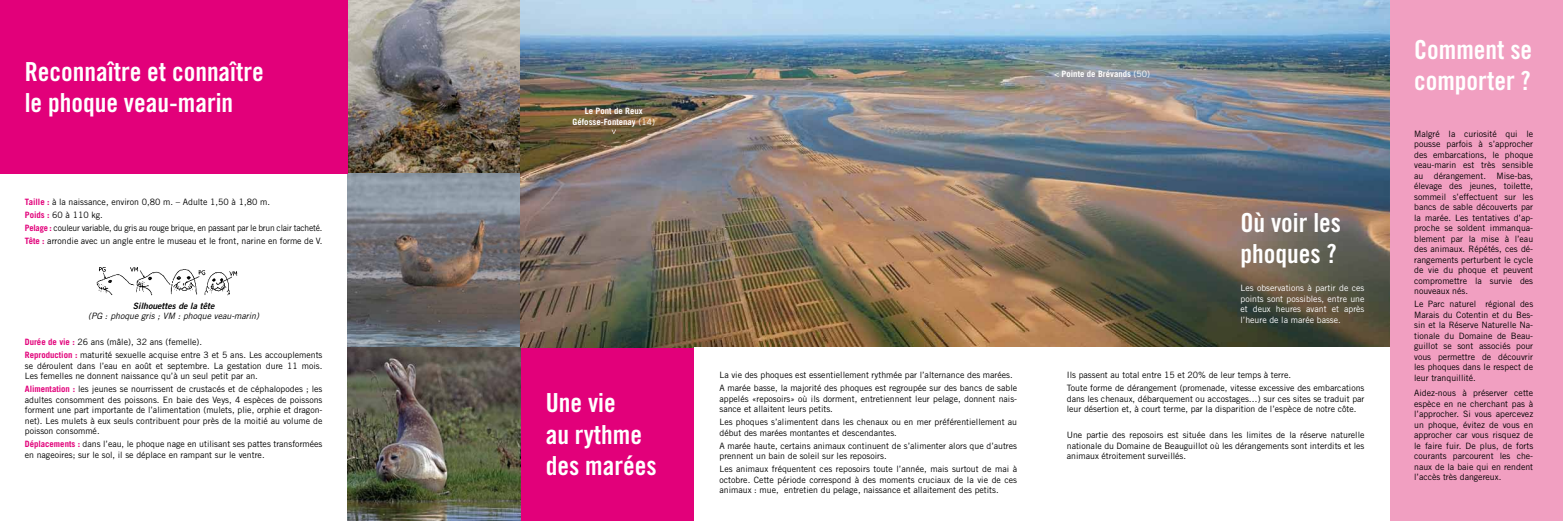
<style>
.page{position:relative;width:1563px;height:521px;background:#fff}
.page>*{position:absolute;margin:0;border:0;box-sizing:border-box;transform-origin:0 0}
.t1{font:26.25px/31.5px "Trade Gothic LT Std Bd Cn 20";color:#fff}
.t2{font:8.75px/10.5px "Trade Gothic LT Std";color:#000}
.t3{font:8.75px/10.5px "Trade Gothic LT Std";color:#fff;text-align:justify}
.t4{font:700 8.75px/10.5px "Trade Gothic LT Std";color:#fff;text-align:center}
.t5{font:italic 8.75px "Trade Gothic LT Std";color:#000}
.t6{font:8.75px "Trade Gothic LT Std Bd 2 Obl";color:#000}
.s1{font-weight:700;color:#e2007a}
.s2{font-weight:400}
</style>
<div class="page">
<img style="left:347px;top:0;width:174px;height:521px">
<div style="left:0;top:0;width:347px;height:174px;background:#e2007a"></div>
<div style="left:521px;top:347px;width:173px;height:174px;background:#e2007a"></div>
<div style="left:1389px;top:0;width:174px;height:521px;background:#f19fc1"></div>
<img style="left:521px;top:0;width:868px;height:348px">
<div style="left:694px;top:347px;width:348px;height:174px;background:#fff"></div>
<div style="left:1042px;top:347px;width:347px;height:174px;background:#fff"></div>
<img style="left:96px;top:267px;width:142px;height:29px">
<svg style="left:611px;top:129px;width:5px;height:5px"></svg>
<svg style="left:1054px;top:73px;width:5px;height:4px"></svg>
<h1 class="t1" style="left:25px;top:55px;width:240px">Reconnaître et connaître le phoque veau-marin</h1>
<p class="t2" style="left:25px;top:195px;width:299px;line-height:13px"><span class="s1">Taille :</span> à la naissance, environ 0,80 m. – Adulte 1,50 à 1,80 m.<br><span class="s1">Poids :</span> 60 à 110 kg.<br><span class="s1">Pelage :</span> couleur variable, du gris au rouge brique, en passant par le brun clair tacheté.<br><span class="s1">Tête :</span> arrondie avec un angle entre le museau et le front, narine en forme de V.</p>
<p class="t6" style="left:133px;top:300px;width:83px">Silhouettes de la tête</p>
<p class="t5" style="left:88px;top:311px;width:172px">(PG : phoque gris ; VM : phoque veau-marin)</p>
<p class="t2" style="left:25px;top:335px;width:299px;line-height:13px"><span class="s1">Durée de vie :</span> 26 ans (mâle), 32 ans (femelle).<br><span class="s1">Reproduction :</span> maturité sexuelle acquise entre 3 et 5 ans. Les accouplements</p>
<p class="t2" style="left:25px;top:360px;width:299px">se déroulent dans l’eau en août et septembre. La gestation dure 11 mois.<br>Les femelles ne donnent naissance qu’à un seul petit par an.</p>
<p class="t2" style="left:25px;top:384px;width:299px;text-align:justify"><span class="s1">Alimentation :</span> les jeunes se nourrissent de crustacés et de céphalopodes ; les adultes consomment des poissons. En baie des Veys, 4 espèces de poissons forment une part importante de l’alimentation (mulets, plie, orphie et dragon&shy;net). Les mulets à eux seuls contribuent pour près de la moitié au volume de poisson consommé.</p>
<p class="t2" style="left:25px;top:439px;width:299px"><span class="s1">Déplacements :</span> dans l’eau, le phoque nage en utilisant ses pattes transformées en nageoires; sur le sol, il se déplace en rampant sur le ventre.</p>
<p class="t4" style="left:572px;top:105px;width:84px">Le Pont de Reux<br>Géfosse-Fontenay <span class="s2">(14)</span></p>
<h1 class="t1" style="left:546px;top:387px;width:112px">Une vie<br>au rythme des marées</h1>
<p class="t4" style="left:1061px;top:69px;width:90px">Pointe de Brévands <span class="s2">(50)</span></p>
<p class="t2" style="left:719px;top:369px;width:299px;line-height:13px">La vie des phoques est essentiellement rythmée par l’alternance des marées.<br>A marée basse, la majorité des phoques est regroupée sur des bancs de sable</p>
<p class="t2" style="left:719px;top:393px;width:299px">appelés «reposoirs» où ils dorment, entretiennent leur pelage, donnent nais&shy;sance et allaitent leurs petits.</p>
<p class="t2" style="left:719px;top:417px;width:299px">Les phoques s’alimentent dans les chenaux ou en mer préférentiellement au début des marées montantes et descendantes.</p>
<p class="t2" style="left:719px;top:440px;width:299px">A marée haute, certains animaux continuent de s’alimenter alors que d’autres prennent un bain de soleil sur les reposoirs.</p>
<p class="t2" style="left:719px;top:464px;width:299px;text-align:justify">Les animaux fréquentent ces reposoirs toute l’année, mais surtout de mai à octobre. Cette période correspond à des moments cruciaux de la vie de ces animaux : mue, entretien du pelage, naissance et allaitement des petits.</p>
<h1 class="t1" style="left:1240px;top:206px;width:102px">Où voir les phoques ?</h1>
<p class="t3" style="left:1240px;top:282px;width:126px">Les observations à partir de ces points sont possibles, entre une et deux heures avant et après l’heure de la marée basse.</p>
<p class="t2" style="left:1067px;top:369px;width:299px;line-height:13px">Ils passent au total entre 15 et 20% de leur temps à terre.<br>Toute forme de dérangement (promenade, vitesse excessive des embarcations</p>
<p class="t2" style="left:1067px;top:393px;width:299px">dans les chenaux, débarquement ou accostages…) sur ces sites se traduit par leur désertion et, à court terme, par la disparition de l’espèce de notre côte.</p>
<p class="t2" style="left:1067px;top:430px;width:299px;text-align:justify">Une partie des reposoirs est située dans les limites de la réserve naturelle nationale du Domaine de Beauguillot où les dérangements sont interdits et les animaux étroitement surveillés.</p>
<h1 class="t1" style="left:1414px;top:34px;width:120px">Comment se comporter ?</h1>
<p class="t2" style="left:1414px;top:128px;width:121px;text-align:justify">Malgré la curiosité qui le pousse parfois à s’approcher des embarcations, le phoque veau-marin est très sensible au dérangement. Mise-bas, élevage des jeunes, toilette, sommeil s’effectuent sur les bancs de sable découverts par la marée. Les tentatives d’ap&shy;proche se soldent immanqua&shy;blement par la mise à l’eau des animaux. Répétés, ces dé&shy;rangements perturbent le cycle de vie du phoque et peuvent compromettre la survie des nouveaux nés.</p>
<p class="t2" style="left:1414px;top:299px;width:121px;text-align:justify">Le Parc naturel régional des Marais du Cotentin et du Bes&shy;sin et la Réserve Naturelle Na&shy;tionale du Domaine de Beau&shy;guillot se sont associés pour vous permettre de découvrir les phoques dans le respect de leur tranquillité.</p>
<p class="t2" style="left:1414px;top:387px;width:121px;text-align:justify">Aidez-nous à préserver cette espèce en ne cherchant pas à l’approcher. Si vous apercevez un phoque, évitez de vous en approcher car vous risquez de le faire fuir. De plus, de forts courants parcourent les che&shy;naux de la baie qui en rendent l’accès très dangereux.</p>
</div>
